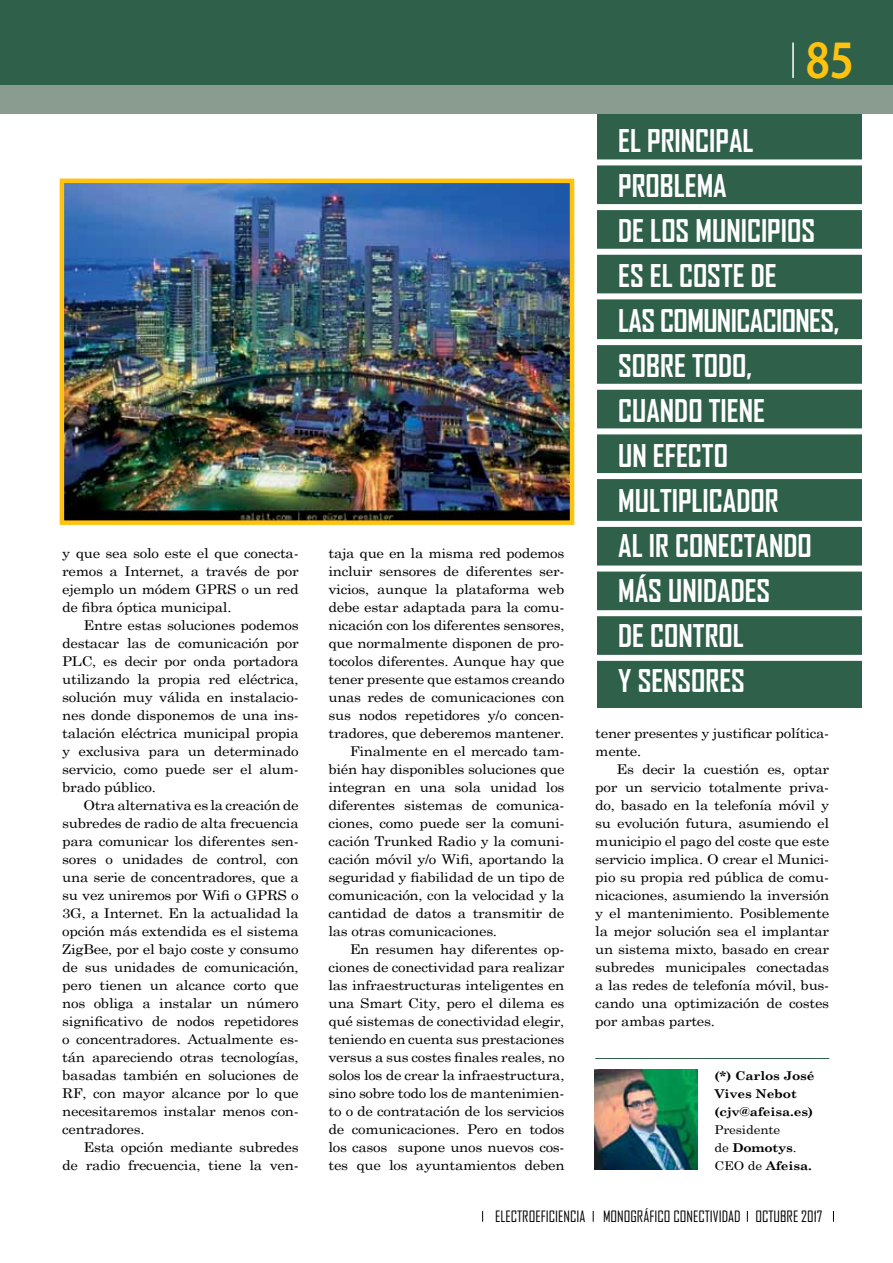
<style>
.page{position:relative;width:893px;height:1263px;background:#fff}
.page>*{position:absolute;margin:0;border:0;box-sizing:border-box;transform-origin:0 0}
.t1{font:600 54.45px "Myriad Pro";color:#ffc20e;scale:.83 1}
.t2{font:700 30px/45px "Agency FB";color:#fff}
.t3{font:15px "Agency FB";color:#000}
.t4{font:13.5px/18px "Century Schoolbook";letter-spacing:-.02em;color:#000;text-align:justify;scale:1.11 1}
.t5{font:700 12.15px/18px "Century Schoolbook";letter-spacing:-.01em;color:#000;scale:1.11 1}
.t6{font:12.15px/18px "Century Schoolbook";letter-spacing:-.01em;color:#000;scale:1.11 1}
.s1{font-weight:700}
</style>
<div class="page">
<div style="left:0;top:0;width:893px;height:85px;background:#2f604a"></div>
<hr style="left:595px;top:1058px;width:234px;height:1px;background:#2f604a">
<div style="left:597px;top:84px;width:264px;height:624px;background:#2f604a"></div>
<div style="left:597px;top:159px;width:285px;height:6px;background:#fff"></div>
<div style="left:597px;top:339px;width:285px;height:6px;background:#fff"></div>
<div style="left:597px;top:521px;width:285px;height:6px;background:#fff"></div>
<div style="left:597px;top:204px;width:285px;height:6px;background:#fff"></div>
<div style="left:597px;top:384px;width:285px;height:6px;background:#fff"></div>
<div style="left:597px;top:565px;width:285px;height:6px;background:#fff"></div>
<div style="left:597px;top:249px;width:285px;height:6px;background:#fff"></div>
<div style="left:597px;top:428px;width:285px;height:6px;background:#fff"></div>
<div style="left:597px;top:610px;width:285px;height:6px;background:#fff"></div>
<div style="left:597px;top:293px;width:285px;height:6px;background:#fff"></div>
<div style="left:597px;top:473px;width:285px;height:6px;background:#fff"></div>
<div style="left:597px;top:655px;width:285px;height:6px;background:#fff"></div>
<img style="left:65px;top:184px;width:504px;height:336px">
<div style="left:60px;top:179px;width:514px;height:346px;border:4px solid #ffc20e"></div>
<img style="left:594px;top:1069px;width:103px;height:101px">
<div style="left:0;top:85px;width:893px;height:29px;background:#899c8f"></div>
<hr style="left:792px;top:43px;width:2px;height:35px;background:#fff">
<p class="t4" style="left:62px;top:543px;width:214px">y que sea solo este el que conecta&shy;remos a Internet, a través de por ejemplo un módem GPRS o un red de fibra óptica municipal.</p>
<p class="t4" style="left:62px;top:615px;width:215px;text-indent:21px">Entre estas soluciones podemos destacar las de comunicación por PLC, es decir por onda portadora utilizando la propia red eléctrica, solución muy válida en instalacio&shy;nes donde disponemos de una ins&shy;talación eléctrica municipal propia y exclusiva para un determinado servicio, como puede ser el alum&shy;brado público.</p>
<p class="t4" style="left:62px;top:795px;width:215px;text-indent:21px">Otra alternativa es la creación de subredes de radio de alta frecuencia para comunicar los diferentes sen&shy;sores o unidades de control, con una serie de concentradores, que a su vez uniremos por Wifi o GPRS o 3G, a Internet. En la actualidad la opción más extendida es el sistema ZigBee, por el bajo coste y consumo de sus unidades de comunicación, pero tienen un alcance corto que nos obliga a instalar un número significativo de nodos repetidores o concentradores. Actualmente es&shy;tán apareciendo otras tecnologías, basadas también en soluciones de RF, con mayor alcance por lo que necesitaremos instalar menos con&shy;centradores.</p>
<p class="t4" style="left:62px;top:1137px;width:214px;text-align:right">Esta opción mediante subredes<br>de radio frecuencia, tiene la ven-</p>
<p class="t4" style="left:328px;top:543px;width:214px">taja que en la misma red podemos</p>
<p class="t4" style="left:328px;top:561px;width:214px">incluir sensores de diferentes ser-</p>
<p class="t4" style="left:328px;top:579px;width:214px">vicios, aunque la plataforma web</p>
<p class="t4" style="left:328px;top:597px;width:214px">debe estar adaptada para la comu-</p>
<p class="t4" style="left:328px;top:615px;width:214px">nicación con los diferentes sensores,</p>
<p class="t4" style="left:328px;top:633px;width:214px">que normalmente disponen de pro-</p>
<p class="t4" style="left:328px;top:651px;width:214px">tocolos diferentes. Aunque hay que</p>
<p class="t4" style="left:328px;top:669px;width:214px">tener presente que estamos creando</p>
<p class="t4" style="left:328px;top:687px;width:214px">unas redes de comunicaciones con</p>
<p class="t4" style="left:328px;top:705px;width:214px">sus nodos repetidores y/o concen-</p>
<p class="t4" style="left:328px;top:723px;width:214px">tradores, que deberemos mantener.</p>
<p class="t4" style="left:350px;top:741px;width:195px">Finalmente en el mercado tam-</p>
<p class="t4" style="left:328px;top:759px;width:214px">bién hay disponibles soluciones que</p>
<p class="t4" style="left:328px;top:777px;width:214px">integran en una sola unidad los</p>
<p class="t4" style="left:328px;top:795px;width:214px">diferentes sistemas de comunica-</p>
<p class="t4" style="left:328px;top:813px;width:214px">ciones, como puede ser la comuni-</p>
<p class="t4" style="left:328px;top:831px;width:214px">cación Trunked Radio y la comuni-</p>
<p class="t4" style="left:328px;top:849px;width:214px">cación móvil y/o Wifi, aportando la</p>
<p class="t4" style="left:328px;top:867px;width:214px">seguridad y fiabilidad de un tipo de</p>
<p class="t4" style="left:328px;top:885px;width:214px">comunicación, con la velocidad y la</p>
<p class="t4" style="left:328px;top:903px;width:214px">cantidad de datos a transmitir de</p>
<p class="t4" style="left:328px;top:921px;width:153px">las otras comunicaciones.</p>
<p class="t4" style="left:350px;top:939px;width:195px">En resumen hay diferentes op-</p>
<p class="t4" style="left:328px;top:957px;width:214px">ciones de conectividad para realizar</p>
<p class="t4" style="left:328px;top:975px;width:214px">las infraestructuras inteligentes en</p>
<p class="t4" style="left:328px;top:993px;width:214px">una Smart City, pero el dilema es</p>
<p class="t4" style="left:328px;top:1011px;width:214px">qué sistemas de conectividad elegir,</p>
<p class="t4" style="left:328px;top:1029px;width:214px">teniendo en cuenta sus prestaciones</p>
<p class="t4" style="left:328px;top:1047px;width:214px">versus a sus costes finales reales, no</p>
<p class="t4" style="left:328px;top:1065px;width:214px">solos los de crear la infraestructura,</p>
<p class="t4" style="left:328px;top:1083px;width:214px">sino sobre todo los de mantenimien-</p>
<p class="t4" style="left:328px;top:1101px;width:214px">to o de contratación de los servicios</p>
<p class="t4" style="left:328px;top:1119px;width:214px">de comunicaciones. Pero en todos</p>
<p class="t4" style="left:328px;top:1137px;width:214px">los casos supone unos nuevos cos-</p>
<p class="t4" style="left:328px;top:1155px;width:214px">tes que los ayuntamientos deben</p>
<h1 class="t1" style="left:806px;top:29px;width:60px">85</h1>
<h2 class="t2" style="left:618px;top:117px;width:222px">EL PRINCIPAL<br>PROBLEMA<br>DE LOS MUNICIPIOS<br>ES EL COSTE DE<br>LAS COMUNICACIONES,<br>SOBRE TODO,<br>CUANDO TIENE<br>UN EFECTO<br>MULTIPLICADOR<br>AL IR CONECTANDO<br>MÁS UNIDADES<br>DE CONTROL<br>Y SENSORES</h2>
<p class="t4" style="left:595px;top:723px;width:212px">tener presentes y justificar política&shy;mente.</p>
<p class="t4" style="left:595px;top:759px;width:212px;text-indent:21px">Es decir la cuestión es, optar por un servicio totalmente priva&shy;do, basado en la telefonía móvil y su evolución futura, asumiendo el municipio el pago del coste que este servicio implica. O crear el Munici&shy;pio su propia red pública de comu&shy;nicaciones, asumiendo la inversión y el mantenimiento. Posiblemente la mejor solución sea el implantar un sistema mixto, basado en crear subredes municipales conectadas a las redes de telefonía móvil, bus&shy;cando una optimización de costes por ambas partes.</p>
<p class="t5" style="left:714px;top:1066px;width:92px">(*) Carlos José<br>Vives Nebot (cjv@afeisa.es)</p>
<p class="t6" style="left:714px;top:1120px;width:89px">Presidente<br>de <span class="s1">Domotys</span>.<br>CEO de <span class="s1">Afeisa.</span></p>
<p class="t3" style="left:495px;top:1207px;width:329px">ELECTROEFICIENCIA MONOGRÁFICO CONECTIVIDAD OCTUBRE 2017</p>
</div>
